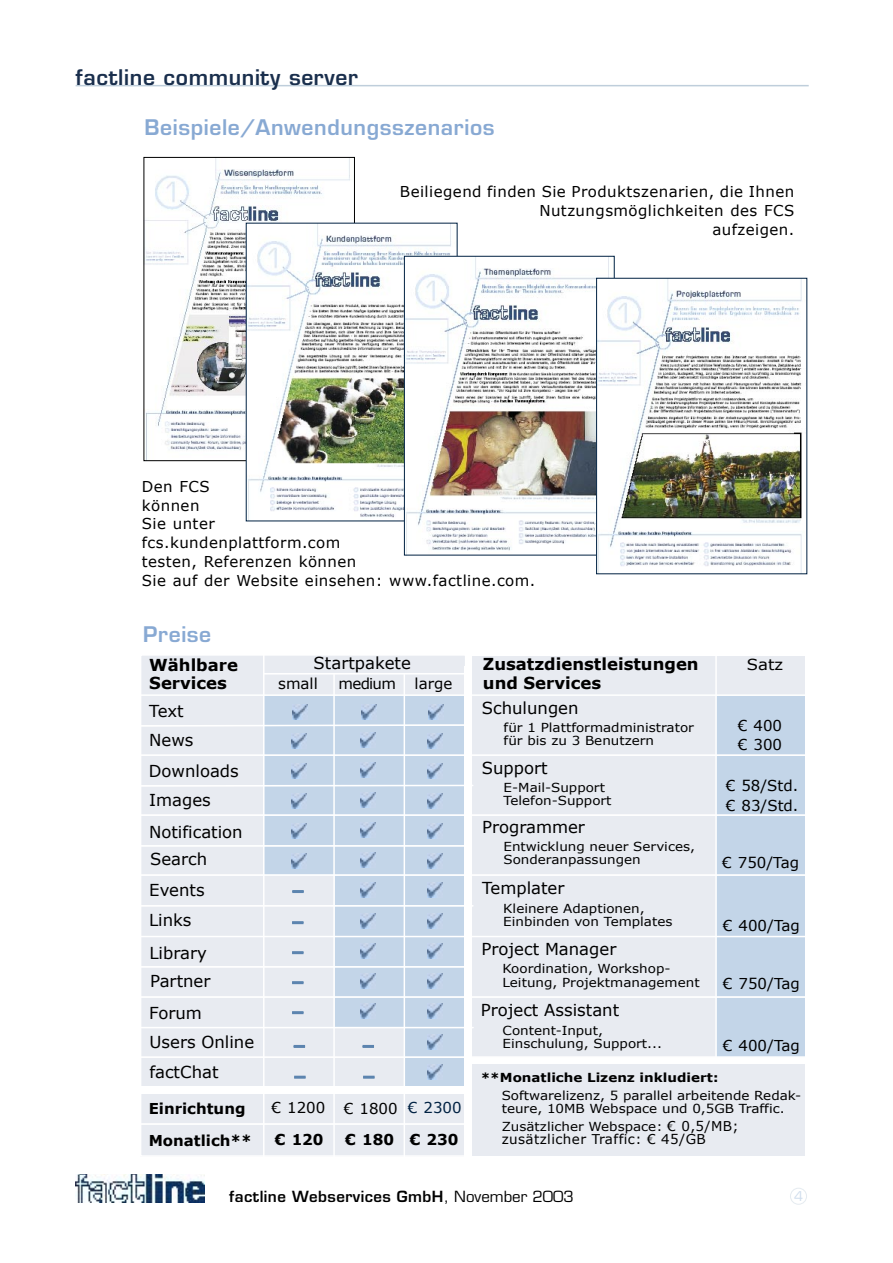
<style>
.page{position:relative;width:893px;height:1263px;background:#fff}
.page>*{position:absolute;margin:0;border:0;box-sizing:border-box;transform-origin:0 0}
.einzug_ü3{font:600 21px "Eurostile";letter-spacing:.03em;color:#88a9d3}
.t1{font:600 21px "Eurostile";letter-spacing:.03em;color:#1a2f4d}
.t2{font:16.5px "Verdana";color:#000}
.t3{font:700 16.5px/18.8px "Verdana";color:#000}
.t4{font:15.15px "Verdana";color:#000;scale:1.09 1}
.einzug_ü3-2{font:15px/18.8px "Verdana";letter-spacing:.03em;color:#000;text-align:right}
.t5{font:600 15px "Eurostile";letter-spacing:.03em;color:#000}
.t6{font:700 15px "Verdana";color:#000}
.t7{font:15px "Verdana";color:#002142}
.t8{font:13.5px "Verdana";letter-spacing:.03em;color:#000}
.t9{font:13.2px "Eurostile";color:#cfdded}
.t10{font:12.45px/13.5px "Verdana";color:#000;scale:1.09 1}
.t11{font:700 12.45px "Verdana";color:#000;scale:1.09 1}
.s1{font-size:13.5px}
.s2{font-weight:400}
</style>
<div class="page">
<hr style="left:76px;top:85px;width:733px;height:1px;background:#bfcedb">
<img style="left:75px;top:1174px;width:129px;height:28px">
<div style="left:790px;top:1188px;width:17px;height:17px;border:1px solid #e5ebf0;border-radius:50%"></div>
<img style="left:146px;top:159px;width:207px;height:300px">
<div style="left:144px;top:157px;width:211px;height:304px;border:1px solid #000"></div>
<img style="left:248px;top:225px;width:207px;height:294px">
<img style="left:406px;top:258px;width:206px;height:295px">
<div style="left:404px;top:256px;width:210px;height:299px;border:1px solid #002142"></div>
<img style="left:598px;top:280px;width:204px;height:292px">
<div style="left:596px;top:278px;width:211px;height:296px;border:1px solid #002142"></div>
<div style="left:141px;top:655px;width:325px;height:501px;background:#e8ebf1"></div>
<div style="left:265px;top:696px;width:202px;height:179px;background:#c3d5e8"></div>
<div style="left:335px;top:872px;width:134px;height:156px;background:#c3d5e8"></div>
<hr style="left:333px;top:674px;width:2px;height:498px;background:#fff">
<hr style="left:264px;top:673px;width:201px;height:1px;background:#fff">
<div style="left:405px;top:1028px;width:63px;height:61px;background:#c3d5e8"></div>
<hr style="left:263px;top:649px;width:2px;height:523px;background:#fff">
<div style="left:464px;top:666px;width:22px;height:497px;background:#fff"></div>
<hr style="left:404px;top:674px;width:1px;height:499px;background:#fff">
<svg style="left:294px;top:1076px;width:12px;height:3px"></svg>
<svg style="left:363px;top:1076px;width:12px;height:3px"></svg>
<svg style="left:294px;top:1045px;width:11px;height:3px"></svg>
<svg style="left:363px;top:1045px;width:11px;height:3px"></svg>
<div style="left:472px;top:656px;width:333px;height:499px;background:#e8ebf1"></div>
<svg style="left:141px;top:784px;width:332px;height:3px"></svg>
<hr style="left:94px;top:905px;width:379px;height:1px;background:#fff">
<svg style="left:141px;top:724px;width:323px;height:3px"></svg>
<hr style="left:80px;top:1027px;width:393px;height:1px;background:#fff">
<hr style="left:94px;top:845px;width:376px;height:2px;background:#fff">
<div style="left:717px;top:696px;width:88px;height:364px;background:#c3d5e8"></div>
<hr style="left:94px;top:874px;width:741px;height:2px;background:#fff">
<hr style="left:82px;top:754px;width:743px;height:2px;background:#fff">
<hr style="left:94px;top:814px;width:741px;height:2px;background:#fff">
<hr style="left:715px;top:650px;width:2px;height:411px;background:#fff">
<hr style="left:79px;top:694px;width:765px;height:2px;background:#fff">
<hr style="left:58px;top:1123px;width:411px;height:2px;background:#fff">
<hr style="left:94px;top:936px;width:741px;height:1px;background:#fff">
<div style="left:470px;top:1058px;width:349px;height:5px;background:#fff"></div>
<hr style="left:137px;top:966px;width:333px;height:1px;background:#fff">
<hr style="left:83px;top:996px;width:731px;height:2px;background:#fff">
<div style="left:131px;top:1086px;width:339px;height:7px;background:#fff"></div>
<hr style="left:94px;top:1056px;width:714px;height:2px;background:#fff">
<img style="left:293px;top:704px;width:15px;height:15px">
<img style="left:362px;top:704px;width:15px;height:15px">
<img style="left:429px;top:704px;width:15px;height:15px">
<img style="left:292px;top:733px;width:15px;height:15px">
<img style="left:361px;top:733px;width:15px;height:15px">
<img style="left:428px;top:733px;width:15px;height:15px">
<img style="left:292px;top:763px;width:15px;height:15px">
<img style="left:361px;top:763px;width:15px;height:15px">
<img style="left:428px;top:763px;width:15px;height:15px">
<img style="left:292px;top:793px;width:15px;height:15px">
<img style="left:361px;top:793px;width:15px;height:15px">
<img style="left:428px;top:793px;width:15px;height:15px">
<img style="left:292px;top:823px;width:15px;height:15px">
<img style="left:361px;top:823px;width:15px;height:15px">
<img style="left:428px;top:823px;width:15px;height:15px">
<img style="left:292px;top:853px;width:15px;height:15px">
<img style="left:361px;top:853px;width:15px;height:15px">
<img style="left:428px;top:853px;width:15px;height:15px">
<svg style="left:292px;top:890px;width:12px;height:3px"></svg>
<img style="left:361px;top:882px;width:15px;height:15px">
<img style="left:428px;top:883px;width:15px;height:15px">
<svg style="left:292px;top:921px;width:11px;height:3px"></svg>
<img style="left:361px;top:913px;width:15px;height:15px">
<img style="left:428px;top:914px;width:15px;height:15px">
<svg style="left:292px;top:951px;width:11px;height:3px"></svg>
<img style="left:361px;top:943px;width:15px;height:15px">
<img style="left:428px;top:944px;width:15px;height:15px">
<svg style="left:292px;top:981px;width:11px;height:3px"></svg>
<img style="left:361px;top:973px;width:15px;height:15px">
<img style="left:428px;top:974px;width:15px;height:15px">
<svg style="left:292px;top:1011px;width:11px;height:3px"></svg>
<img style="left:361px;top:1003px;width:15px;height:15px">
<img style="left:428px;top:1004px;width:15px;height:15px">
<img style="left:428px;top:1034px;width:15px;height:15px">
<img style="left:428px;top:1065px;width:15px;height:15px">
<p class="t1" style="left:76px;top:64px;width:284px">factline community server</p>
<p class="einzug_ü3" style="left:145px;top:114px;width:351px">Beispiele/Anwendungsszenarios</p>
<p class="einzug_ü3-2" style="left:400px;top:182px;width:396px">Beiliegend finden Sie Produktszenarien, die Ihnen<br>Nutzungsmöglichkeiten des FCS</p>
<p class="einzug_ü3-2" style="left:712px;top:220px;width:83px">aufzeigen.</p>
<p class="einzug_ü3-2" style="left:142px;top:476px;width:69px">Den FCS</p>
<p class="einzug_ü3-2" style="left:142px;top:495px;width:59px">können</p>
<p class="einzug_ü3-2" style="left:142px;top:514px;width:74px">Sie unter</p>
<p class="einzug_ü3-2" style="left:142px;top:533px;width:200px">fcs.kundenplattform.com</p>
<p class="einzug_ü3-2" style="left:142px;top:551px;width:216px">testen, Referenzen können</p>
<p class="einzug_ü3-2" style="left:142px;top:570px;width:395px">Sie auf der Website einsehen: www.factline.com.</p>
<p class="einzug_ü3" style="left:143px;top:621px;width:70px">Preise</p>
<p class="t3" style="left:149px;top:655px;width:90px">Wählbare<br>Services</p>
<p class="t2" style="left:149px;top:700px;width:36px">Text</p>
<p class="t2" style="left:149px;top:729px;width:46px">News</p>
<p class="t2" style="left:149px;top:761px;width:91px">Downloads</p>
<p class="t2" style="left:149px;top:789px;width:63px">Images</p>
<p class="t2" style="left:149px;top:821px;width:95px">Notification</p>
<p class="t2" style="left:314px;top:653px;width:99px">Startpakete</p>
<p class="einzug_ü3-2" style="left:278px;top:673px;width:41px">small</p>
<p class="einzug_ü3-2" style="left:339px;top:673px;width:59px">medium</p>
<p class="einzug_ü3-2" style="left:415px;top:673px;width:39px">large</p>
<p class="t3" style="left:483px;top:654px;width:217px">Zusatzdienstleistungen</p>
<p class="t3" style="left:483px;top:673px;width:120px">und Services</p>
<p class="t2" style="left:482px;top:697px;width:98px">Schulungen</p>
<p class="t10" style="left:504px;top:720px;width:176px">für 1 Plattformadministrator</p>
<p class="t10" style="left:504px;top:733px;width:140px">für bis zu 3 Benutzern</p>
<p class="t2" style="left:482px;top:757px;width:67px">Support</p>
<p class="t10" style="left:504px;top:780px;width:95px">E-Mail-Support</p>
<p class="t10" style="left:504px;top:793px;width:101px">Telefon-Support</p>
<p class="t2" style="left:482px;top:816px;width:104px">Programmer</p>
<p class="t4" style="left:747px;top:655px;width:35px">Satz</p>
<p class="einzug_ü3-2" style="left:738px;top:716px;width:46px">€ 400</p>
<p class="einzug_ü3-2" style="left:738px;top:735px;width:46px">€ 300</p>
<p class="einzug_ü3-2" style="left:726px;top:775px;width:74px">€ 58/Std.</p>
<p class="einzug_ü3-2" style="left:726px;top:795px;width:74px">€ 83/Std.</p>
<p class="t2" style="left:150px;top:848px;width:59px">Search</p>
<p class="t2" style="left:149px;top:880px;width:57px">Events</p>
<p class="t2" style="left:149px;top:910px;width:44px">Links</p>
<p class="t2" style="left:149px;top:942px;width:59px">Library</p>
<p class="t2" style="left:150px;top:971px;width:62px">Partner</p>
<p class="t2" style="left:149px;top:1003px;width:54px">Forum</p>
<p class="t2" style="left:149px;top:1031px;width:106px">Users Online</p>
<p class="t2" style="left:149px;top:1061px;width:71px">factChat</p>
<p class="t6" style="left:149px;top:1098px;width:98px">Einrichtung</p>
<p class="t6" style="left:149px;top:1130px;width:105px">Monatlich**</p>
<p class="einzug_ü3-2" style="left:271px;top:1098px;width:55px">€ 1200</p>
<p class="einzug_ü3-2" style="left:344px;top:1098px;width:55px">€ 1800</p>
<p class="t7" style="left:408px;top:1097px;width:55px">€ 2300</p>
<p class="t6" style="left:275px;top:1130px;width:50px">€ 120</p>
<p class="t6" style="left:345px;top:1130px;width:50px">€ 180</p>
<p class="t6" style="left:410px;top:1130px;width:50px">€ 230</p>
<p class="t10" style="left:503px;top:839px;width:177px">Entwicklung neuer Services,<br>Sonderanpassungen</p>
<p class="t10" style="left:503px;top:901px;width:157px">Kleinere Adaptionen,<br>Einbinden von Templates</p>
<p class="t10" style="left:502px;top:961px;width:156px">Koordination, Workshop-</p>
<p class="t10" style="left:502px;top:975px;width:182px">Leitung, Projektmanagement</p>
<p class="t10" style="left:503px;top:1023px;width:148px">Content-Input,<br>Einschulung, Support...</p>
<p class="t2" style="left:482px;top:877px;width:84px">Templater</p>
<p class="t2" style="left:482px;top:938px;width:136px">Project Manager</p>
<p class="t2" style="left:481px;top:1000px;width:140px">Project Assistant</p>
<p class="einzug_ü3-2" style="left:722px;top:853px;width:78px">€ 750/Tag</p>
<p class="einzug_ü3-2" style="left:723px;top:915px;width:78px">€ 400/Tag</p>
<p class="einzug_ü3-2" style="left:723px;top:974px;width:78px">€ 750/Tag</p>
<p class="einzug_ü3-2" style="left:723px;top:1036px;width:78px">€ 400/Tag</p>
<p class="t11" style="left:481px;top:1069px;width:220px">**Monatliche Lizenz inkludiert:</p>
<p class="t10" style="left:502px;top:1088px;width:276px">Softwarelizenz, 5 parallel arbeitende Redak-</p>
<p class="t10" style="left:502px;top:1101px;width:261px">teure, 10MB Webspace und 0,5GB Traffic.</p>
<p class="t10" style="left:502px;top:1119px;width:219px">Zusätzlicher Webspace: <span class="s1">€ 0,5/MB;</span></p>
<p class="t8" style="left:502px;top:1131px;width:206px">zusätzlicher Traffic: € 45/GB</p>
<p class="t5" style="left:229px;top:1187px;width:346px">factline Webservices GmbH<span class="s2">, November 2003</span></p>
<p class="t9" style="left:794px;top:1188px;width:11px">4</p>
</div>
